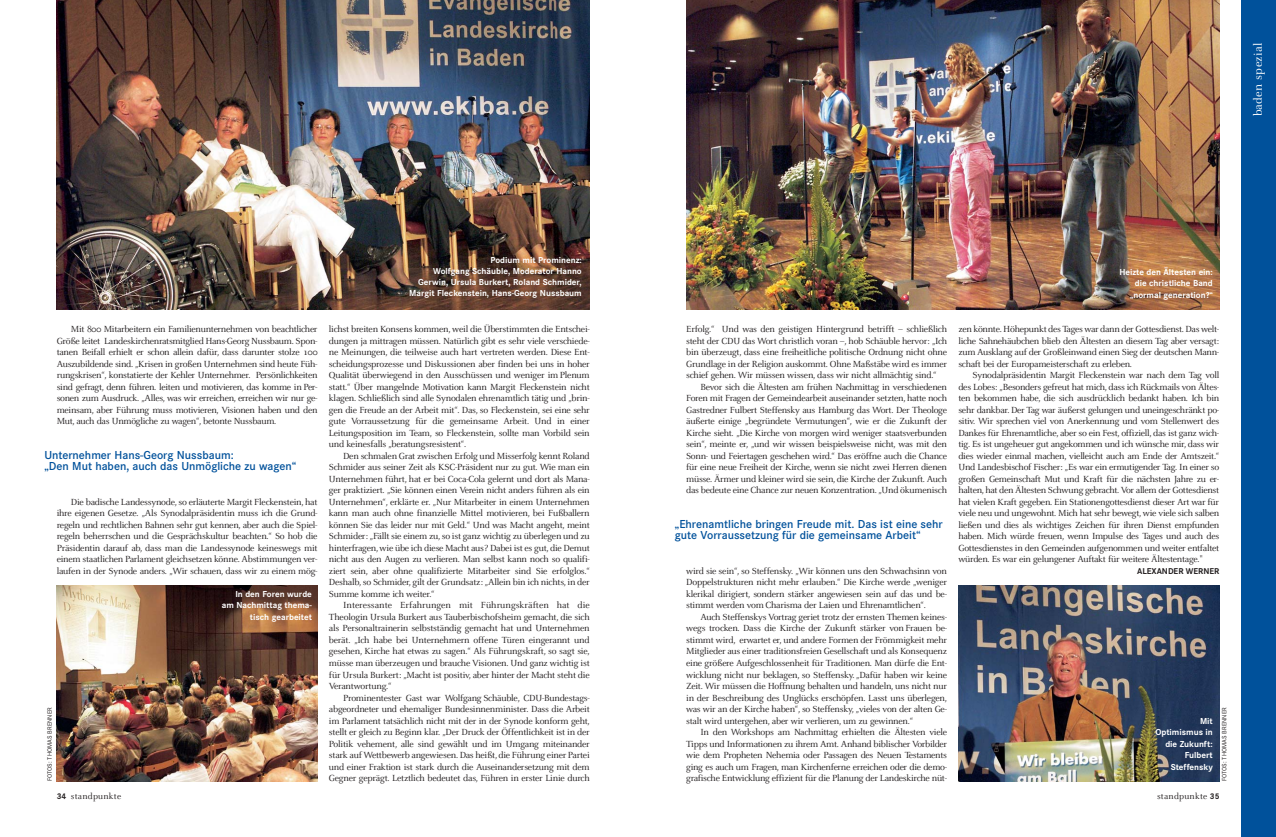
<style>
.page{position:relative;width:1276px;height:837px;background:#fff}
.page>*{position:absolute;margin:0;border:0;box-sizing:border-box;transform-origin:0 0}
.t1{font:12.5px "Celeste";letter-spacing:.025em;color:#fff}
.t2{font:600 12px/11.5px "Corporate S";color:#00519b}
.t3{font:9.8px/11.5px "Celeste";letter-spacing:-.025em;color:#231f20;text-align:justify}
.t4{font:9.3px "Celeste";letter-spacing:.025em;color:#231f20}
.t5{font:700 9px/11.5px "Corporate S";color:#fff;text-align:right}
.t6{font:700 8.8px "Corporate S";color:#231f20}
.t7{font:6.5px "Corporate S";letter-spacing:.015em;color:#231f20}
.s1{font-family:"Corporate S";font-weight:700;font-size:8.5px}
</style>
<div class="page">
<div style="left:1241px;top:0;width:35px;height:836px;background:#00519b"></div>
<img style="left:57px;top:0;width:533px;height:309px">
<img style="left:686px;top:0;width:533px;height:309px">
<img style="left:57px;top:585px;width:260px;height:195px">
<img style="left:958px;top:585px;width:261px;height:195px">
<p class="t1" style="left:1253px;top:116px;width:75px;rotate:-90deg">baden spezial</p>
<p class="t3" style="left:57px;top:324px;width:262px;text-indent:14px">Mit 800 Mitarbeitern ein Familienunternehmen von beachtlicher Größe leitet Landeskirchenratsmitglied Hans-Georg Nussbaum. Spon&shy;tanen Beifall erhielt er schon allein dafür, dass darunter stolze 100<br>Auszubildende sind. „Krisen in großen Unternehmen sind heute Füh&shy;rungskrisen“, konstatierte der Kehler Unternehmer. Persönlichkeiten sind gefragt, denn führen. leiten und motivieren, das komme in Per&shy;sonen zum Ausdruck. „Alles, was wir erreichen, erreichen wir nur ge&shy;meinsam, aber Führung muss motivieren, Visionen haben und den Mut, auch das Unmögliche zu wagen“, betonte Nussbaum.</p>
<p class="t2" style="left:44px;top:450px;width:253px">Unternehmer Hans-Georg Nussbaum:<br>„Den Mut haben, auch das Unmögliche zu wagen“</p>
<p class="t3" style="left:57px;top:497px;width:262px;text-indent:14px">Die badische Landessynode, so erläuterte Margit Fleckenstein, hat ihre eigenen Gesetze. „Als Synodalpräsidentin muss ich die Grund&shy;regeln und rechtlichen Bahnen sehr gut kennen, aber auch die Spiel&shy;regeln beherrschen und die Gesprächskultur beachten.“ So hob die Präsidentin darauf ab, dass man die Landessynode keineswegs mit einem staatlichen Parlament gleichsetzen könne. Abstimmungen ver&shy;laufen in der Synode anders. „Wir schauen, dass wir zu einem mög-</p>
<p class="t7" style="left:47px;top:780px;width:75px;rotate:-90deg">FOTOS: THOMAS BRENNER</p>
<p class="t5" style="left:222px;top:588px;width:92px">In den Foren wurde am Nachmittag thema&shy;tisch gearbeitet</p>
<p class="t5" style="left:409px;top:255px;width:174px;line-height:11px">Podium mit Prominenz:<br>Wolfgang Schäuble, Moderator Hanno Gerwin, Ursula Burkert, Roland Schmider, Margit Fleckenstein, Hans-Georg Nussbaum</p>
<p class="t3" style="left:329px;top:324px;width:262px">lichst breiten Konsens kommen, weil die Überstimmten die Entschei&shy;dungen ja mittragen müssen. Natürlich gibt es sehr viele verschiede&shy;ne Meinungen, die teilweise auch hart vertreten werden. Diese Ent&shy;scheidungsprozesse und Diskussionen aber finden bei uns in hoher Qualität überwiegend in den Ausschüssen und weniger im Plenum statt.“ Über mangelnde Motivation kann Margit Fleckenstein nicht klagen. Schließlich sind alle Synodalen ehrenamtlich tätig und „brin&shy;gen die Freude an der Arbeit mit“. Das, so Fleckenstein, sei eine sehr gute Vorraussetzung für die gemeinsame Arbeit. Und in einer Leitungsposition im Team, so Fleckenstein, sollte man Vorbild sein und keinesfalls „beratungsresistent“.</p>
<p class="t3" style="left:329px;top:451px;width:262px;text-indent:14px">Den schmalen Grat zwischen Erfolg und Misserfolg kennt Roland Schmider aus seiner Zeit als KSC-Präsident nur zu gut. Wie man ein Unternehmen führt, hat er bei Coca-Cola gelernt und dort als Mana&shy;ger praktiziert. „Sie können einen Verein nicht anders führen als ein Unternehmen“, erklärte er. „Nur Mitarbeiter in einem Unternehmen kann man auch ohne finanzielle Mittel motivieren, bei Fußballern können Sie das leider nur mit Geld.“ Und was Macht angeht, meint Schmider: „Fällt sie einem zu, so ist ganz wichtig zu überlegen und zu hinterfragen, wie übe ich diese Macht aus? Dabei ist es gut, die Demut nicht aus den Augen zu verlieren. Man selbst kann noch so qualifi&shy;ziert sein, aber ohne qualifizierte Mitarbeiter sind Sie erfolglos.“ Deshalb, so Schmider, gilt der Grundsatz: „Allein bin ich nichts, in der Summe komme ich weiter.“</p>
<p class="t3" style="left:329px;top:600px;width:262px;text-indent:14px">Interessante Erfahrungen mit Führungskräften hat die Theologin Ursula Burkert aus Tauberbischofsheim gemacht, die sich als Personaltrainerin selbstständig gemacht hat und Unternehmen berät. „Ich habe bei Unternehmern offene Türen eingerannt und gesehen, Kirche hat etwas zu sagen.“ Als Führungskraft, so sagt sie, müsse man überzeugen und brauche Visionen. Und ganz wichtig ist für Ursula Burkert: „Macht ist positiv, aber hinter der Macht steht die Verantwortung.“</p>
<p class="t3" style="left:329px;top:692px;width:262px;text-indent:14px">Prominentester Gast war Wolfgang Schäuble, CDU-Bundestags&shy;abgeordneter und ehemaliger Bundesinnenminister. Dass die Arbeit im Parlament tatsächlich nicht mit der in der Synode konform geht, stellt er gleich zu Beginn klar. „Der Druck der Öffentlichkeit ist in der Politik vehement, alle sind gewählt und im Umgang miteinander stark auf Wettbewerb angewiesen. Das heißt, die Führung einer Partei und einer Fraktion ist stark durch die Auseinandersetzung mit dem Gegner geprägt. Letztlich bedeutet das, Führen in erster Linie durch</p>
<p class="t3" style="left:686px;top:324px;width:262px">Erfolg.“ Und was den geistigen Hintergrund betrifft – schließlich steht der CDU das Wort christlich voran –, hob Schäuble hervor: „Ich bin überzeugt, dass eine freiheitliche politische Ordnung nicht ohne Grundlage in der Religion auskommt. Ohne Maßstäbe wird es immer schief gehen. Wir müssen wissen, dass wir nicht allmächtig sind.“</p>
<p class="t3" style="left:686px;top:382px;width:262px;text-indent:14px">Bevor sich die Ältesten am frühen Nachmittag in verschiedenen Foren mit Fragen der Gemeindearbeit auseinander setzten, hatte noch Gastredner Fulbert Steffensky aus Hamburg das Wort. Der Theologe äußerte einige „begründete Vermutungen“, wie er die Zukunft der Kirche sieht. „Die Kirche von morgen wird weniger staatsverbunden sein“, meinte er, „und wir wissen beispielsweise nicht, was mit den Sonn- und Feiertagen geschehen wird.“ Das eröffne auch die Chance für eine neue Freiheit der Kirche, wenn sie nicht zwei Herren dienen müsse. Ärmer und kleiner wird sie sein, die Kirche der Zukunft. Auch das bedeute eine Chance zur neuen Konzentration. „Und ökumenisch</p>
<p class="t2" style="left:675px;top:519px;width:269px">„Ehrenamtliche bringen Freude mit. Das ist eine sehr gute Vorraussetzung für die gemeinsame Arbeit“</p>
<p class="t3" style="left:686px;top:566px;width:262px">wird sie sein“, so Steffensky. „Wir können uns den Schwachsinn von Doppelstrukturen nicht mehr erlauben.“ Die Kirche werde „weniger klerikal dirigiert, sondern stärker angewiesen sein auf das und be&shy;stimmt werden vom Charisma der Laien und Ehrenamtlichen“.</p>
<p class="t3" style="left:686px;top:612px;width:262px;text-indent:14px">Auch Steffenskys Vortrag geriet trotz der ernsten Themen keines&shy;wegs trocken. Dass die Kirche der Zukunft stärker von Frauen be&shy;stimmt wird, erwartet er, und andere Formen der Frömmigkeit mehr Mitglieder aus einer traditionsfreien Gesellschaft und als Konsequenz eine größere Aufgeschlossenheit für Traditionen. Man dürfe die Ent&shy;wicklung nicht nur beklagen, so Steffensky. „Dafür haben wir keine Zeit. Wir müssen die Hoffnung behalten und handeln, uns nicht nur in der Beschreibung des Unglücks erschöpfen. Lasst uns überlegen, was wir an der Kirche haben“, so Steffensky, „vieles von der alten Ge&shy;stalt wird untergehen, aber wir verlieren, um zu gewinnen.“</p>
<p class="t3" style="left:686px;top:727px;width:262px;text-indent:14px">In den Workshops am Nachmittag erhielten die Ältesten viele Tipps und Informationen zu ihrem Amt. Anhand biblischer Vorbilder wie dem Propheten Nehemia oder Passagen des Neuen Testaments ging es auch um Fragen, man Kirchenferne erreichen oder die demo&shy;grafische Entwicklung effizient für die Planung der Landeskirche nüt-</p>
<p class="t5" style="left:1119px;top:266px;width:95px">Heizte den Ältesten ein: die christliche Band „normal generation?“</p>
<p class="t3" style="left:958px;top:324px;width:262px">zen könnte. Höhepunkt des Tages war dann der Gottesdienst. Das welt&shy;liche Sahnehäubchen blieb den Ältesten an diesem Tag aber versagt: zum Ausklang auf der Großleinwand einen Sieg der deutschen Mann&shy;schaft bei der Europameisterschaft zu erleben.</p>
<p class="t3" style="left:958px;top:370px;width:262px;text-indent:14px">Synodalpräsidentin Margit Fleckenstein war nach dem Tag voll des Lobes: „Besonders gefreut hat mich, dass ich Rückmails von Ältes&shy;ten bekommen habe, die sich ausdrücklich bedankt haben. Ich bin sehr dankbar. Der Tag war äußerst gelungen und uneingeschränkt po&shy;sitiv. Wir sprechen viel von Anerkennung und vom Stellenwert des Dankes für Ehrenamtliche, aber so ein Fest, offiziell, das ist ganz wich&shy;tig. Es ist ungeheuer gut angekommen und ich wünsche mir, dass wir dies wieder einmal machen, vielleicht auch am Ende der Amtszeit.“ Und Landesbischof Fischer: „Es war ein ermutigender Tag. In einer so großen Gemeinschaft Mut und Kraft für die nächsten Jahre zu er&shy;halten, hat den Ältesten Schwung gebracht. Vor allem der Gottesdienst hat vielen Kraft gegeben. Ein Stationengottesdienst dieser Art war für viele neu und ungewohnt. Mich hat sehr bewegt, wie viele sich salben ließen und dies als wichtiges Zeichen für ihren Dienst empfunden haben. Mich würde freuen, wenn Impulse des Tages und auch des Gottesdienstes in den Gemeinden aufgenommen und weiter entfaltet würden. Es war ein gelungener Auftakt für weitere Ältestentage."</p>
<p class="t6" style="left:1137px;top:567px;width:84px">ALEXANDER WERNER</p>
<p class="t5" style="left:1155px;top:715px;width:59px">Mit<br>Optimismus in die Zukunft:<br>Fulbert<br>Steffensky</p>
<p class="t7" style="left:1222px;top:780px;width:75px;rotate:-90deg">FOTOS: THOMAS BRENNER</p>
<p class="t4" style="left:57px;top:792px;width:66px"><span class="s1">34</span> standpunkte</p>
<p class="t4" style="left:1157px;top:792px;width:64px">standpunkte <span class="s1">35</span></p>
</div>
